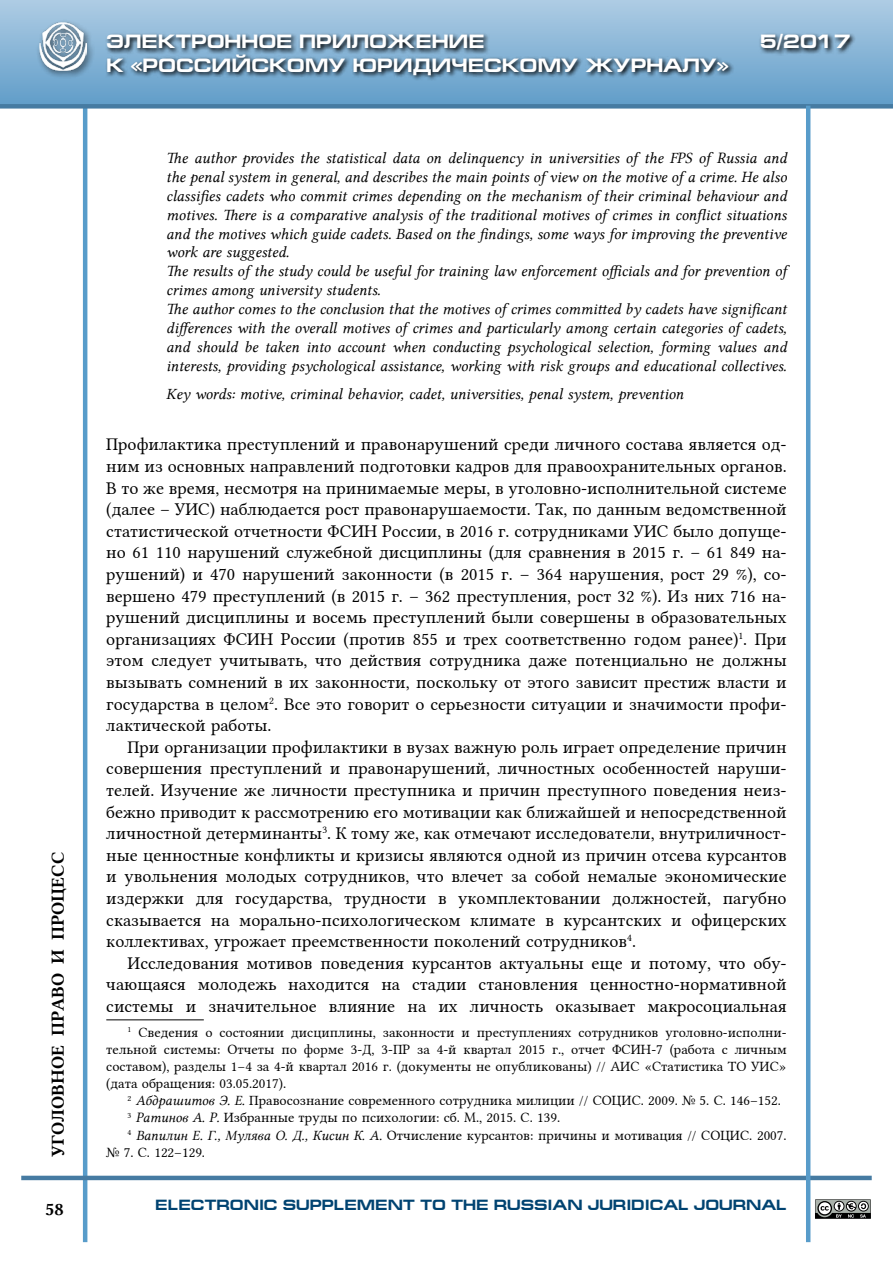
<style>
.page{position:relative;width:893px;height:1263px;background:#fff}
.page>*{position:absolute;margin:0;border:0;box-sizing:border-box;transform-origin:0 0}
.t1{font:700 19.5px "Europe Ext";color:#fff}
.t2{font:18px/21.6px "Lin Libertine";color:#000;text-align:justify}
.t3{font:18px "Lin Libertine B";color:#000}
.t4{font:15.75px/18.9px "Lin Libertine I";color:#000}
.t5{font:700 15px "Europe Ext";color:#004371}
.t6{font:14.25px/17.1px "Lin Libertine";color:#000;text-align:justify}
.s1{font-family:"Lin Libertine I"}
</style>
<div class="page">
<div style="left:0;top:0;width:893px;height:106px;background:linear-gradient(to bottom,#aecce4,#619dc9)"></div>
<hr style="left:83px;top:106px;width:4px;height:1136px;background:#589cca">
<hr style="left:21px;top:1176px;width:851px;height:4px;background:#467ba2">
<div style="left:0;top:104px;width:893px;height:5px;background:#467ba2"></div>
<div style="left:35px;top:19px;width:60px;height:60px;background:#000;opacity:.63"></div>
<img style="left:39px;top:23px;width:48px;height:47px">
<svg style="left:105px;top:31px;width:751px;height:50px;background:#6b90ac"></svg>
<hr style="left:806px;top:106px;width:4px;height:1136px;background:#589cca">
<svg style="left:815px;top:1199px;width:56px;height:20px"></svg>
<hr style="left:106px;top:1019px;width:98px;height:1px;background:#000">
<p class="t3" style="left:46px;top:1157px;width:307px;rotate:-90deg">УГОЛОВНОЕ ПРАВО И ПРОЦЕСС</p>
<p class="t3" style="left:45px;top:1197px;width:20px">58</p>
<p class="t1" style="left:106px;top:31px;width:380px">ЭЛЕКТРОННОЕ ПРИЛОЖЕНИЕ</p>
<p class="t1" style="left:760px;top:31px;width:92px">5/2017</p>
<p class="t1" style="left:106px;top:54px;width:624px">К «РОССИЙСКОМУ ЮРИДИЧЕСКОМУ ЖУРНАЛУ»</p>
<p class="t4" style="left:166px;top:149px;width:622px">The author provides the statistical data on delinquency in universities of the FPS of Russia and the penal system in general, and describes the main points of view on the motive of a crime. He also classifies cadets who commit crimes depending on the mechanism of their criminal behaviour and motives. There is a comparative analysis of the traditional motives of crimes in conflict situations and the motives which guide cadets. Based on the findings, some ways for improving the preventive work are suggested.<br>The results of the study could be useful for training law enforcement officials and for prevention of crimes among university students.<br>The author comes to the conclusion that the motives of crimes committed by cadets have significant differences with the overall motives of crimes and particularly among certain categories of cadets, and should be taken into account when conducting psychological selection, forming values and interests, providing psychological assistance, working with risk groups and educational collectives.</p>
<p class="t4" style="left:166px;top:385px;width:519px">Key words: motive, criminal behavior, cadet, universities, penal system, prevention</p>
<p class="t2" style="left:106px;top:432px;width:682px">Профилактика преступлений и правонарушений среди личного состава является од&shy;ним из основных направлений подготовки кадров для правоохранительных органов.<br>В то же время, несмотря на принимаемые меры, в уголовно-исполнительной системе (далее – УИС) наблюдается рост правонарушаемости. Так, по данным ведомственной статистической отчетности ФСИН России, в 2016 г. сотрудниками УИС было допуще&shy;но 61 110 нарушений служебной дисциплины (для сравнения в 2015 г. – 61 849 на&shy;рушений) и 470 нарушений законности (в 2015 г. – 364 нарушения, рост 29 %), со&shy;вершено 479 преступлений (в 2015 г. – 362 преступления, рост 32 %). Из них 716 на&shy;рушений дисциплины и восемь преступлений были совершены в образовательных организациях ФСИН России (против 855 и трех соответственно годом ранее)<sup>1</sup>. При этом следует учитывать, что действия сотрудника даже потенциально не должны вызывать сомнений в их законности, поскольку от этого зависит престиж власти и государства в целом<sup>2</sup>. Все это говорит о серьезности ситуации и значимости профи&shy;лактической работы.</p>
<p class="t2" style="left:106px;top:734px;width:682px;text-indent:21px">При организации профилактики в вузах важную роль играет определение причин совершения преступлений и правонарушений, личностных особенностей наруши&shy;телей. Изучение же личности преступника и причин преступного поведения неиз&shy;бежно приводит к рассмотрению его мотивации как ближайшей и непосредственной личностной детерминанты<sup>3</sup>. К тому же, как отмечают исследователи, внутриличност&shy;ные ценностные конфликты и кризисы являются одной из причин отсева курсантов и увольнения молодых сотрудников, что влечет за собой немалые экономические издержки для государства, трудности в укомплектовании должностей, пагубно сказывается на морально-психологическом климате в курсантских и офицерских коллективах, угрожает преемственности поколений сотрудников<sup>4</sup>.</p>
<p class="t2" style="left:106px;top:950px;width:682px;text-indent:21px">Исследования мотивов поведения курсантов актуальны еще и потому, что обу&shy;чающаяся молодежь находится на стадии становления ценностно-нормативной системы и значительное влияние на их личность оказывает макросоциальная</p>
<p class="t6" style="left:106px;top:1022px;width:682px;text-indent:21px"><sup>1</sup> Сведения о состоянии дисциплины, законности и преступлениях сотрудников уголовно-исполни&shy;тельной системы: Отчеты по форме 3-Д, 3-ПР за 4-й квартал 2015 г., отчет ФСИН-7 (работа с личным составом), разделы 1–4 за 4-й квартал 2016 г. (документы не опубликованы) // АИС «Статистика ТО УИС» (дата обращения: 03.05.2017).</p>
<p class="t6" style="left:128px;top:1090px;width:655px"><sup>2</sup> <span class="s1">Абдрашитов Э. Е.</span> Правосознание современного сотрудника милиции // СОЦИС. 2009. № 5. С. 146–152.</p>
<p class="t6" style="left:128px;top:1108px;width:434px"><sup>3</sup> <span class="s1">Ратинов А. Р.</span> Избранные труды по психологии: сб. М., 2015. С. 139.</p>
<p class="t6" style="left:128px;top:1125px;width:661px"><sup>4</sup> <span class="s1">Вапилин E. Г., Мулява О. Д., Кисин К. А.</span> Отчисление курсантов: причины и мотивация // СОЦИС. 2007.</p>
<p class="t6" style="left:106px;top:1142px;width:100px">№ 7. С. 122–129.</p>
<p class="t5" style="left:155px;top:1196px;width:633px">ELECTRONIC SUPPLEMENT TO THE RUSSIAN JURIDICAL JOURNAL</p>
</div>
